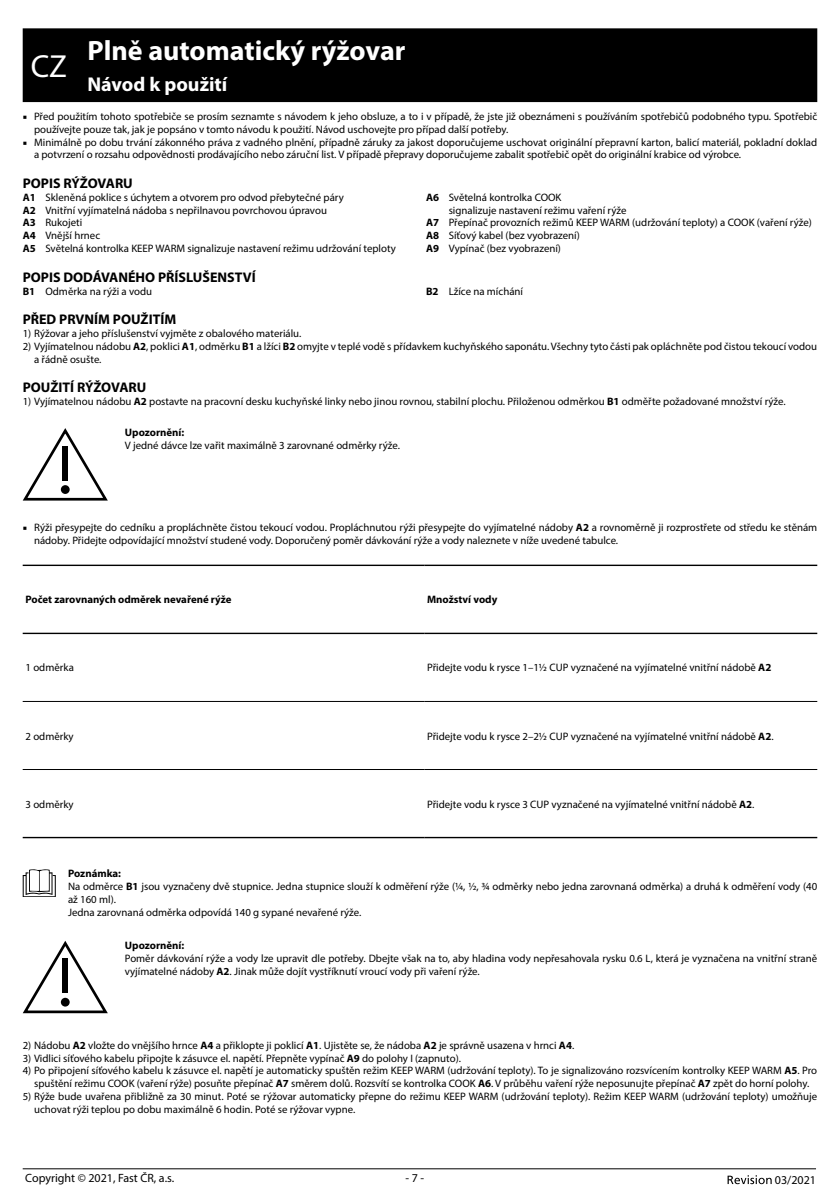
<style>
.page{position:relative;width:840px;height:1191px;background:#fff}
.page>*{position:absolute;margin:0;border:0;box-sizing:border-box;transform-origin:0 0}
.t1{font:32px "Myriad Pro";color:#fff}
.t2{font:700 28px "Myriad Pro";color:#fff}
.t3{font:700 20px "Myriad Pro";color:#fff}
.t4{font:700 14px "Myriad Pro";color:#000}
.t5{font:12px "Myriad Pro";color:#000}
.t6{font:10.8px/12.8px "Myriad Pro";color:#000}
.t7{font:700 10.8px "Myriad Pro";color:#000}
.s1{font-family:"Minion Pro"}
.s2{font-weight:700}
</style>
<div class="page">
<hr style="left:23px;top:1168px;width:792px;height:1px;background:#000">
<svg style="left:727px;top:1175px;width:44px;height:9px"></svg>
<div style="left:23px;top:28px;width:793px;height:74px;background:#000"></div>
<svg style="left:23px;top:428px;width:85px;height:72px"></svg>
<div style="left:62px;top:445px;width:6px;height:35px;background:#000"></div>
<div style="left:61px;top:485px;width:9px;height:9px;background:#000;border-radius:50%"></div>
<hr style="left:23px;top:564px;width:401px;height:2px;background:#000">
<hr style="left:424px;top:564px;width:392px;height:2px;background:#000">
<hr style="left:23px;top:632px;width:401px;height:2px;background:#000">
<hr style="left:424px;top:632px;width:392px;height:2px;background:#000">
<hr style="left:23px;top:837px;width:401px;height:1px;background:#000">
<hr style="left:424px;top:837px;width:392px;height:1px;background:#000">
<hr style="left:23px;top:701px;width:401px;height:1px;background:#000">
<hr style="left:424px;top:701px;width:392px;height:1px;background:#000">
<hr style="left:23px;top:769px;width:401px;height:1px;background:#000">
<hr style="left:424px;top:769px;width:392px;height:1px;background:#000">
<svg style="left:23px;top:869px;width:33px;height:28px"></svg>
<svg style="left:23px;top:940px;width:85px;height:73px"></svg>
<div style="left:62px;top:958px;width:6px;height:35px;background:#000"></div>
<div style="left:61px;top:997px;width:9px;height:9px;background:#000;border-radius:50%"></div>
<h2 class="t2" style="left:87px;top:32px;width:319px">Plně automatický rýžovar</h2>
<h3 class="t3" style="left:87px;top:72px;width:141px">Návod k použití</h3>
<p class="t6" style="left:34px;top:110px;width:784px;text-indent:-11px"><span class="s1">■</span> Před použitím tohoto spotřebiče se prosím seznamte s návodem k jeho obsluze, a to i v případě, že jste již obeznámeni s používáním spotřebičů podobného typu. Spotřebič používejte pouze tak, jak je popsáno v tomto návodu k použití. Návod uschovejte pro případ další potřeby.</p>
<p class="t6" style="left:34px;top:135px;width:784px;text-indent:-11px"><span class="s1">■</span> Minimálně po dobu trvání zákonného práva z vadného plnění, případně záruky za jakost doporučujeme uschovat originální přepravní karton, balicí materiál, pokladní doklad a potvrzení o rozsahu odpovědnosti prodávajícího nebo záruční list. V případě přepravy doporučujeme zabalit spotřebič opět do originální krabice od výrobce.</p>
<p class="t4" style="left:23px;top:174px;width:111px">POPIS RÝŽOVARU</p>
<p class="t6" style="left:23px;top:190px;width:374px"><span class="s2">A1</span> Skleněná poklice s úchytem a otvorem pro odvod přebytečné páry<br><span class="s2">A2</span> Vnitřní vyjímatelná nádoba s nepřilnavou povrchovou úpravou<br><span class="s2">A3</span> Rukojeti<br><span class="s2">A4</span> Vnější hrnec<br><span class="s2">A5</span> Světelná kontrolka KEEP WARM signalizuje nastavení režimu udržování teploty</p>
<p class="t6" style="left:426px;top:190px;width:137px"><span class="s2">A6</span> Světelná kontrolka COOK</p>
<h1 class="t1" style="left:31px;top:47px;width:38px">CZ</h1>
<p class="t6" style="left:448px;top:203px;width:179px">signalizuje nastavení režimu vaření rýže</p>
<p class="t6" style="left:426px;top:216px;width:387px"><span class="s2">A7</span> Přepínač provozních režimů KEEP WARM (udržování teploty) a COOK (vaření rýže)</p>
<p class="t6" style="left:426px;top:229px;width:155px"><span class="s2">A8</span> Síťový kabel (bez vyobrazení)</p>
<p class="t6" style="left:426px;top:242px;width:136px"><span class="s2">A9</span> Vypínač (bez vyobrazení)</p>
<p class="t4" style="left:23px;top:268px;width:234px">POPIS DODÁVANÉHO PŘÍSLUŠENSTVÍ</p>
<p class="t6" style="left:23px;top:284px;width:131px"><span class="s2">B1</span> Odměrka na rýži a vodu</p>
<p class="t6" style="left:426px;top:284px;width:98px"><span class="s2">B2</span> Lžíce na míchání</p>
<p class="t4" style="left:23px;top:310px;width:155px">PŘED PRVNÍM POUŽITÍM</p>
<p class="t6" style="left:23px;top:327px;width:280px">1) Rýžovar a jeho příslušenství vyjměte z obalového materiálu.</p>
<p class="t6" style="left:34px;top:339px;width:784px;text-indent:-11px">2) Vyjímatelnou nádobu <span class="s2">A2</span>, poklici <span class="s2">A1</span>, odměrku <span class="s2">B1</span> a lžíci <span class="s2">B2</span> omyjte v teplé vodě s přídavkem kuchyňského saponátu. Všechny tyto části pak opláchněte pod čistou tekoucí vodou a řádně osušte.</p>
<p class="t4" style="left:23px;top:378px;width:125px">POUŽITÍ RÝŽOVARU</p>
<p class="t6" style="left:23px;top:395px;width:764px">1) Vyjímatelnou nádobu <span class="s2">A2</span> postavte na pracovní desku kuchyňské linky nebo jinou rovnou, stabilní plochu. Přiloženou odměrkou <span class="s2">B1</span> odměřte požadované množství rýže.</p>
<p class="t7" style="left:125px;top:425px;width:61px">Upozornění:</p>
<p class="t6" style="left:125px;top:439px;width:276px">V jedné dávce lze vařit maximálně 3 zarovnané odměrky rýže.</p>
<p class="t6" style="left:34px;top:521px;width:784px;text-indent:-11px"><span class="s1">■</span> Rýži přesypejte do cedníku a propláchněte čistou tekoucí vodou. Propláchnutou rýži přesypejte do vyjímatelné nádoby <span class="s2">A2</span> a rovnoměrně ji rozprostřete od středu ke stěnám nádoby. Přidejte odpovídající množství studené vody. Doporučený poměr dávkování rýže a vody naleznete v níže uvedené tabulce.</p>
<p class="t7" style="left:26px;top:593px;width:207px">Počet zarovnaných odměrek nevařené rýže</p>
<p class="t7" style="left:427px;top:593px;width:72px">Množství vody</p>
<p class="t6" style="left:26px;top:661px;width:50px">1 odměrka</p>
<p class="t6" style="left:427px;top:661px;width:345px">Přidejte vodu k rysce 1–1½ CUP vyznačené na vyjímatelné vnitřní nádobě <span class="s2">A2</span></p>
<p class="t6" style="left:26px;top:729px;width:50px">2 odměrky</p>
<p class="t6" style="left:427px;top:729px;width:348px">Přidejte vodu k rysce 2–2½ CUP vyznačené na vyjímatelné vnitřní nádobě <span class="s2">A2</span>.</p>
<p class="t6" style="left:26px;top:797px;width:50px">3 odměrky</p>
<p class="t6" style="left:427px;top:797px;width:328px">Přidejte vodu k rysce 3 CUP vyznačené na vyjímatelné vnitřní nádobě <span class="s2">A2</span>.</p>
<p class="t6" style="left:68px;top:867px;width:750px"><span class="s2">Poznámka:<br></span>Na odměrce <span class="s2">B1</span> jsou vyznačeny dvě stupnice. Jedna stupnice slouží k odměření rýže (¼, ½, ¾ odměrky nebo jedna zarovnaná odměrka) a druhá k odměření vody (40 až 160 ml).<br>Jedna zarovnaná odměrka odpovídá 140 g sypané nevařené rýže.</p>
<p class="t7" style="left:125px;top:938px;width:61px">Upozornění:</p>
<p class="t6" style="left:125px;top:951px;width:693px">Poměr dávkování rýže a vody lze upravit dle potřeby. Dbejte však na to, aby hladina vody nepřesahovala rysku 0.6 L, která je vyznačena na vnitřní straně vyjímatelné nádoby <span class="s2">A2</span>. Jinak může dojít vystříknutí vroucí vody při vaření rýže.</p>
<p class="t6" style="left:23px;top:1038px;width:552px">2) Nádobu <span class="s2">A2</span> vložte do vnějšího hrnce <span class="s2">A4</span> a přiklopte ji poklicí <span class="s2">A1</span>. Ujistěte se, že nádoba <span class="s2">A2</span> je správně usazena v hrnci <span class="s2">A4</span>.</p>
<p class="t6" style="left:23px;top:1051px;width:439px">3) Vidlici síťového kabelu připojte k zásuvce el. napětí. Přepněte vypínač <span class="s2">A9</span> do polohy I (zapnuto).</p>
<p class="t6" style="left:23px;top:1064px;width:795px;text-align:center">4) Po připojení síťového kabelu k zásuvce el. napětí je automaticky spuštěn režim KEEP WARM (udržování teploty). To je signalizováno rozsvícením kontrolky KEEP WARM <span class="s2">A5</span>. Pro spuštění režimu COOK (vaření rýže) posuňte přepínač <span class="s2">A7</span> směrem dolů. Rozsvítí se kontrolka COOK <span class="s2">A6</span>. V průběhu vaření rýže neposunujte přepínač <span class="s2">A7</span> zpět do horní polohy.</p>
<p class="t6" style="left:34px;top:1090px;width:784px;text-indent:-11px">5) Rýže bude uvařena přibližně za 30 minut. Poté se rýžovar automaticky přepne do režimu KEEP WARM (udržování teploty). Režim KEEP WARM (udržování teploty) umožňuje uchovat rýži teplou po dobu maximálně 6 hodin. Poté se rýžovar vypne.</p>
<p class="t5" style="left:25px;top:1170px;width:150px">Copyright © 2021, Fast ČR, a.s.</p>
<p class="t5" style="left:405px;top:1170px;width:20px">- 7 -</p>
<p class="t5" style="left:774px;top:1172px;width:43px">03/2021</p>
</div>
